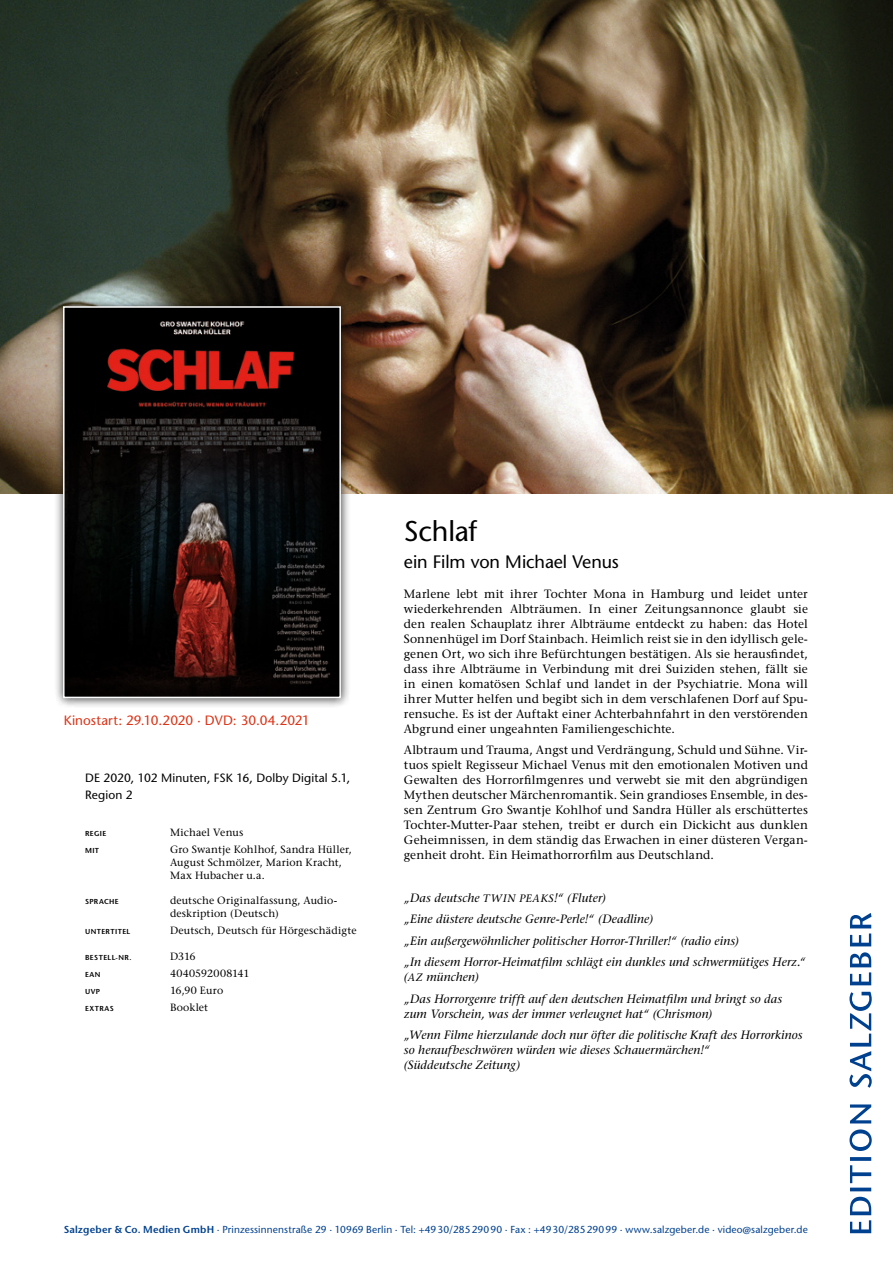
<style>
.page{position:relative;width:893px;height:1263px;background:#fff}
.page>*{position:absolute;margin:0;border:0;box-sizing:border-box;transform-origin:0 0}
.t1{font:28.5px "Stone Sans";letter-spacing:-.01em;color:#000}
.t2{font:18px "Stone Sans";letter-spacing:-.01em;color:#000}
.t3{font:13.5px "Stone Sans";letter-spacing:.005em;color:#dc3417}
.t4{font:500 12px/15px "Stone Serif Std";letter-spacing:.015em;color:#000;text-align:justify}
.t5{font:italic 500 12px/21.5px "Stone Serif Std";letter-spacing:.01em;color:#000}
.t6{font:12px/17px "Stone Sans";letter-spacing:.01em;color:#000}
.t7{font:500 10.5px/12.8px "Stone Serif Std";letter-spacing:.015em;color:#000}
.t8{font:10.2px "Stone Sans";letter-spacing:.015em;color:#00418f}
.t9{font:600 7.2px "Stone Sans";letter-spacing:.055em;color:#000}
.s1{font-size:10.8px}
.s2{font-weight:600}
</style>
<div class="page">
<img style="left:0;top:0;width:893px;height:493px">
<div style="left:53px;top:296px;width:298px;height:412px;background:#000;opacity:.75"></div>
<img style="left:66px;top:309px;width:272px;height:386px">
<div style="left:63px;top:306px;width:278px;height:392px;border:2px solid #fff"></div>
<svg style="left:849px;top:913px;width:23px;height:320px"></svg>
<p class="t3" style="left:64px;top:712px;width:248px">Kinostart: 29.10.2020 · DVD: 30.04.2021</p>
<p class="t6" style="left:85px;top:770px;width:267px">DE 2020, 102 Minuten, FSK 16, Dolby Digital 5.1,<br>Region 2</p>
<p class="t9" style="left:85px;top:829px;width:23px">REGIE</p>
<p class="t7" style="left:170px;top:826px;width:75px">Michael Venus</p>
<p class="t9" style="left:85px;top:846px;width:16px">MIT</p>
<p class="t7" style="left:170px;top:843px;width:183px">Gro Swantje Kohlhof, Sandra Hüller,<br>August Schmölzer, Marion Kracht,<br>Max Hubacher u.a.</p>
<p class="t9" style="left:85px;top:897px;width:35px">SPRACHE</p>
<p class="t7" style="left:170px;top:894px;width:168px">deutsche Originalfassung, Audio&shy;deskription (Deutsch)</p>
<p class="t9" style="left:85px;top:927px;width:47px">UNTERTITEL</p>
<p class="t7" style="left:170px;top:924px;width:188px">Deutsch, Deutsch für Hörgeschädigte</p>
<p class="t9" style="left:85px;top:953px;width:48px">BESTELL-NR.</p>
<p class="t7" style="left:170px;top:950px;width:27px">D316</p>
<p class="t9" style="left:85px;top:970px;width:17px">EAN</p>
<p class="t7" style="left:170px;top:967px;width:81px">4040592008141</p>
<p class="t9" style="left:85px;top:987px;width:17px">UVP</p>
<p class="t7" style="left:170px;top:984px;width:55px">16,90 Euro</p>
<p class="t9" style="left:85px;top:1004px;width:30px">EXTRAS</p>
<p class="t7" style="left:170px;top:1001px;width:40px">Booklet</p>
<h1 class="t1" style="left:404px;top:514px;width:75px">Schlaf</h1>
<h2 class="t2" style="left:404px;top:551px;width:216px">ein Film von Michael Venus</h2>
<p class="t4" style="left:404px;top:586px;width:405px">Marlene lebt mit ihrer Tochter Mona in Hamburg und leidet unter wiederkehrenden Albträumen. In einer Zeitungsannonce glaubt sie den realen Schauplatz ihrer Albträume entdeckt zu haben: das Hotel Sonnenhügel im Dorf Stainbach. Heimlich reist sie in den idyllisch gele&shy;genen Ort, wo sich ihre Befürchtungen bestätigen. Als sie herausfindet, dass ihre Albträume in Verbindung mit drei Suiziden stehen, fällt sie in einen komatösen Schlaf und landet in der Psychiatrie. Mona will ihrer Mutter helfen und begibt sich in dem verschlafenen Dorf auf Spu&shy;rensuche. Es ist der Auftakt einer Achterbahnfahrt in den verstörenden Abgrund einer ungeahnten Familiengeschichte.</p>
<p class="t4" style="left:404px;top:742px;width:405px">Albtraum und Trauma, Angst und Verdrängung, Schuld und Sühne. Vir&shy;tuos spielt Regisseur Michael Venus mit den emotionalen Motiven und Gewalten des Horrorfilmgenres und verwebt sie mit den abgründigen Mythen deutscher Märchenromantik. Sein grandioses Ensemble, in des&shy;sen Zentrum Gro Swantje Kohlhof und Sandra Hüller als erschüttertes Tochter-Mutter-Paar stehen, treibt er durch ein Dickicht aus dunklen Geheimnissen, in dem ständig das Erwachen in einer düsteren Vergan&shy;genheit droht. Ein Heimathorrorfilm aus Deutschland.</p>
<p class="t5" style="left:404px;top:887px;width:403px">„Das deutsche <span class="s1">TWIN PEAKS</span>!“ (Fluter)<br>„Eine düstere deutsche Genre-Perle!“ (Deadline)<br>„Ein außergewöhnlicher politischer Horror-Thriller!“ (radio eins)<br>„In diesem Horror-Heimatfilm schlägt ein dunkles und schwermütiges Herz.“</p>
<p class="t5" style="left:404px;top:966px;width:380px">(<span class="s1">AZ</span> münchen)<br>„Das Horrorgenre trifft auf den deutschen Heimatfilm und bringt so das</p>
<p class="t5" style="left:404px;top:1003px;width:400px">zum Vorschein, was der immer verleugnet hat“ (Chrismon)<br>„Wenn Filme hierzulande doch nur öfter die politische Kraft des Horrorkinos</p>
<p class="t5" style="left:404px;top:1042px;width:308px;line-height:15px">so heraufbeschwören würden wie dieses Schauermärchen!“ (Süddeutsche Zeitung)</p>
<p class="t8" style="left:64px;top:1223px;width:746px"><span class="s2">Salzgeber &amp; Co. Medien GmbH</span> · Prinzessinnenstraße 29 · 10969 Berlin · Tel: +4930/28529090 · Fax : +4930/28529099 · www.salzgeber.de · video@salzgeber.de</p>
</div>
